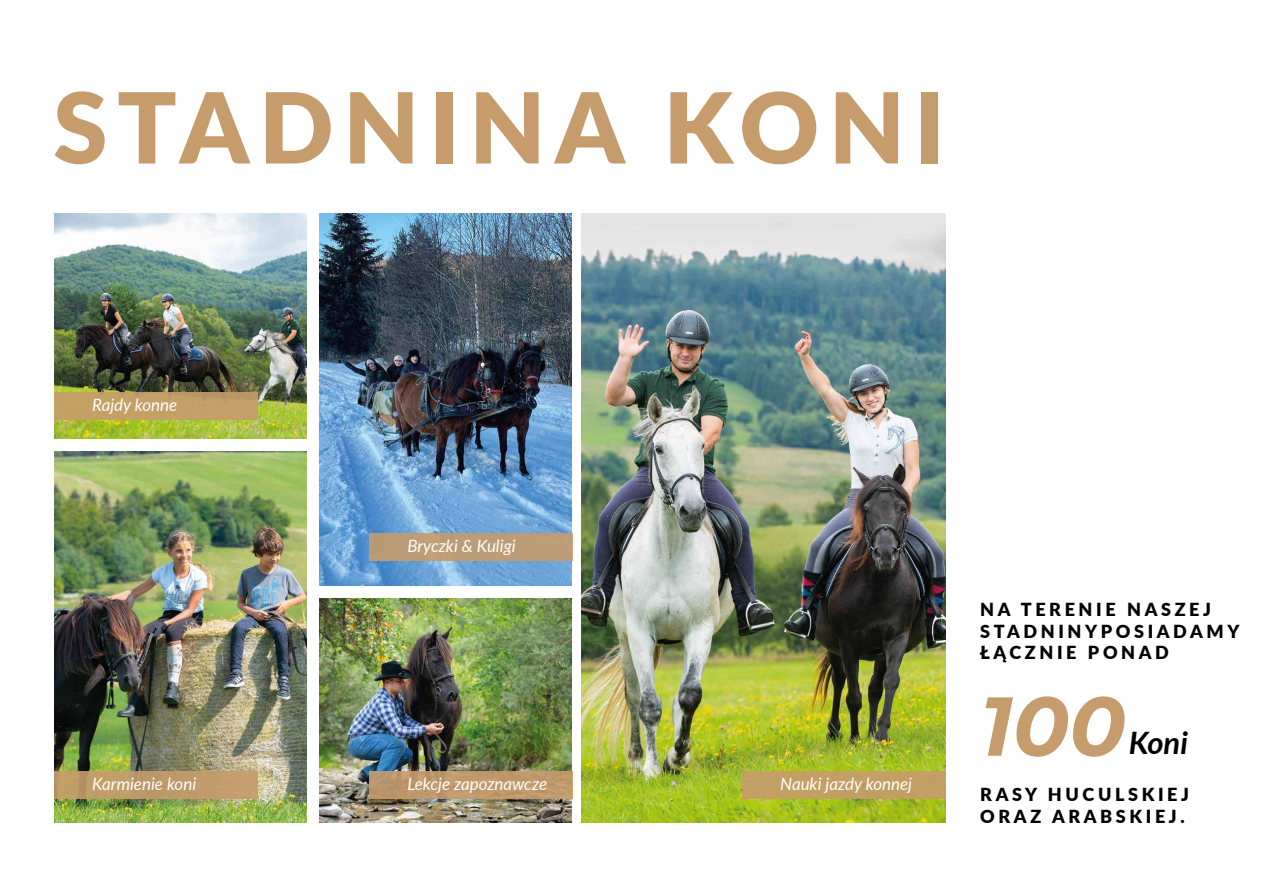
<style>
.page{position:relative;width:1263px;height:893px;background:#fff}
.page>*{position:absolute;margin:0;border:0;box-sizing:border-box;transform-origin:0 0}
.t1{font:900 97.8px "Lato";letter-spacing:.1em;color:#c69c6c}
.t2{font:italic 700 83.4px "Montserrat";color:#c69c6c}
.t3{font:italic 700 30.9px "Lato";color:#010101}
.t4{font:900 18px/21.6px "Lato";letter-spacing:.2em;color:#010101}
.t5{font:italic 16.95px "Lato";color:#fff}
</style>
<div class="page">
<img style="left:319px;top:214px;width:253px;height:371px">
<img style="left:319px;top:598px;width:253px;height:225px">
<img style="left:54px;top:451px;width:253px;height:372px">
<img style="left:54px;top:214px;width:253px;height:224px">
<div style="left:369px;top:771px;width:203px;height:28px;background:#bf996d"></div>
<img style="left:582px;top:214px;width:363px;height:608px">
<div style="left:369px;top:533px;width:203px;height:28px;background:#bc9c77"></div>
<div style="left:742px;top:771px;width:203px;height:28px;background:#c29f63"></div>
<div style="left:54px;top:392px;width:203px;height:28px;background:#c69c6c"></div>
<div style="left:54px;top:771px;width:203px;height:28px;background:#c69c6c"></div>
<h1 class="t1" style="left:53px;top:54px;width:893px">STADNINA KONI</h1>
<p class="t5" style="left:92px;top:393px;width:87px">Rajdy konne</p>
<p class="t5" style="left:92px;top:772px;width:106px">Karmienie koni</p>
<p class="t5" style="left:407px;top:534px;width:110px">Bryczki &amp; Kuligi</p>
<p class="t5" style="left:407px;top:772px;width:141px">Lekcje zapoznawcze</p>
<p class="t5" style="left:780px;top:772px;width:133px">Nauki jazdy konnej</p>
<p class="t4" style="left:980px;top:598px;width:261px">NA TERENIE NASZEJ<br>STADNINYPOSIADAMY<br>ŁĄCZNIE PONAD</p>
<h2 class="t2" style="left:980px;top:666px;width:147px">100</h2>
<h3 class="t3" style="left:1129px;top:720px;width:61px">Koni</h3>
<p class="t4" style="left:980px;top:783px;width:210px">RASY HUCULSKIEJ<br>ORAZ ARABSKIEJ.</p>
</div>
